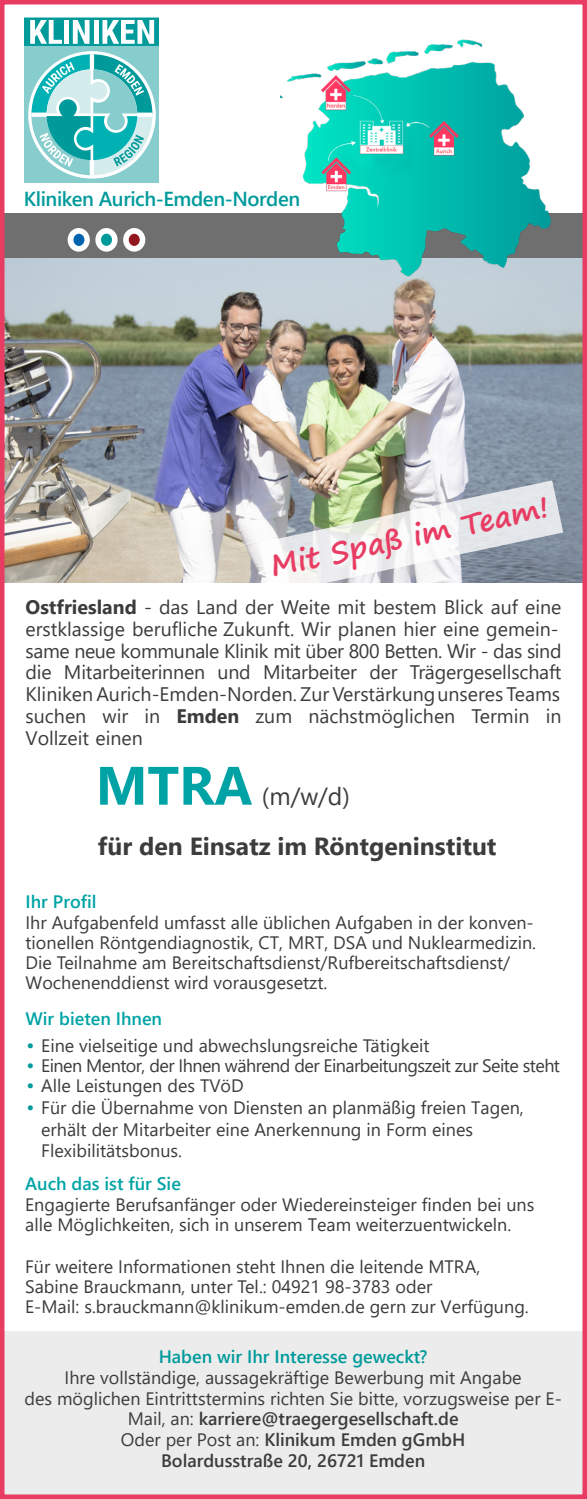
<style>
.page{position:relative;width:587px;height:1499px;background:#fff}
.page>*{position:absolute;margin:0;border:0;box-sizing:border-box;transform-origin:0 0}
.t1{font:700 29.25px "Segoe Print";color:#e83c63}
.t2{font:700 24.75px "Segoe UI";color:#3c3c3b}
.t3{font:24.75px "Segoe UI";color:#3c3c3b}
.t4{font:600 20.25px "Segoe UI";letter-spacing:-.02em;color:#009a9b}
.t5{font:19.57px/21.8px "Segoe UI";color:#3c3c3b}
.t6{font:18px/20.2px "Segoe UI";color:#3c3c3b}
.t7{font:18px "Segoe UI";letter-spacing:-.03em;color:#3c3c3b}
.t8{font:600 18px "Segoe UI";color:#00a3a5}
.t9{font:600 18px "Segoe UI";color:#009a9b}
.s1{font-weight:700}
.s2{font-weight:700;font-size:54px;color:#00a3a5}
.s3{font-family:"Franklin Gothic";color:#009a9b}
.s4{font-weight:600}
</style>
<div class="page">
<img style="left:5px;top:258px;width:577px;height:324px">
<div style="left:0;top:213px;width:587px;height:45px;background:#706f6f"></div>
<div style="left:0;top:1331px;width:587px;height:166px;background:#ececec"></div>
<div style="left:68px;top:228px;width:22px;height:24px;background:#fff;border-radius:50%"></div>
<div style="left:73px;top:234px;width:11px;height:12px;background:#0063ae;border-radius:50%"></div>
<svg style="left:95px;top:228px;width:23px;height:24px"></svg>
<div style="left:101px;top:234px;width:11px;height:12px;background:#009a9b;border-radius:50%"></div>
<div style="left:123px;top:228px;width:22px;height:24px;background:#fff;border-radius:50%"></div>
<div style="left:129px;top:234px;width:11px;height:12px;background:#921820;border-radius:50%"></div>
<div style="left:0;top:0;width:587px;height:1499px;border:4px solid #e83c63"></div>
<div style="left:24px;top:18px;width:134px;height:165px;background:#88cdce"></div>
<svg style="left:28px;top:51px;width:128px;height:128px"></svg>
<div style="left:24px;top:18px;width:134px;height:27px;background:#009a9b"></div>
<svg style="left:30px;top:20px;width:32px;height:24px"></svg>
<div style="left:64px;top:20px;width:5px;height:24px;background:#fff"></div>
<svg style="left:73px;top:20px;width:16px;height:24px"></svg>
<hr style="left:94px;top:20px;width:4px;height:24px;background:#fff">
<svg style="left:102px;top:20px;width:52px;height:24px"></svg>
<svg style="left:31px;top:54px;width:121px;height:121px"></svg>
<img style="left:280px;top:39px;width:271px;height:254px">
<svg style="left:259px;top:480px;width:304px;height:103px"></svg>
<p class="t4" style="left:24px;top:179px;width:278px">Kliniken Aurich-Emden-Norden</p>
<h1 class="t1" style="left:265px;top:540px;width:285px;rotate:-12deg">Mit Spaß im Team!</h1>
<p class="t5" style="left:26px;top:594px;width:537px"><span class="s1">Ostfriesland</span> - das Land der Weite mit bestem Blick auf eine erstklassige berufliche Zukunft. Wir planen hier eine gemein&shy;same neue kommunale Klinik mit über 800 Betten. Wir - das sind die Mitarbeiterinnen und Mitarbeiter der Trägergesellschaft Kliniken Aurich-Emden-Norden. Zur Verstärkungunseres Teams suchen wir in <span class="s1">Emden</span> zum nächstmöglichen Termin in Vollzeit einen</p>
<h2 class="t3" style="left:96px;top:772px;width:256px"><span class="s2">MTRA</span> (m/w/d)</h2>
<h2 class="t2" style="left:98px;top:823px;width:400px">für den Einsatz im Röntgeninstitut</h2>
<p class="t8" style="left:26px;top:885px;width:72px">Ihr Profil</p>
<p class="t6" style="left:26px;top:910px;width:512px">Ihr Aufgabenfeld umfasst alle üblichen Aufgaben in der konven&shy;tionellen Röntgendiagnostik, CT, MRT, DSA und Nuklearmedizin.<br>Die Teilnahme am Bereitschaftsdienst/Rufbereitschaftsdienst/ Wochenenddienst wird vorausgesetzt.</p>
<p class="t8" style="left:26px;top:1002px;width:138px">Wir bieten Ihnen</p>
<p class="t6" style="left:24px;top:1034px;width:407px"><span class="s3">•</span> Eine vielseitige und abwechslungsreiche Tätigkeit</p>
<p class="t7" style="left:24px;top:1049px;width:537px"><span class="s3">•</span> Einen Mentor, der Ihnen während der Einarbeitungszeit zur Seite steht</p>
<p class="t6" style="left:24px;top:1074px;width:221px"><span class="s3">•</span> Alle Leistungen des TVöD</p>
<p class="t6" style="left:41px;top:1095px;width:484px;line-height:21.6px;text-indent:-17px"><span class="s3">•</span> Für die Übernahme von Diensten an planmäßig freien Tagen, erhält der Mitarbeiter eine Anerkennung in Form eines<br>Flexibilitätsbonus.</p>
<p class="t8" style="left:25px;top:1167px;width:157px">Auch das ist für Sie</p>
<p class="t6" style="left:25px;top:1192px;width:511px">Engagierte Berufsanfänger oder Wiedereinsteiger finden bei uns alle Möglichkeiten, sich in unserem Team weiterzuentwickeln.</p>
<p class="t6" style="left:25px;top:1254px;width:505px">Für weitere Informationen steht Ihnen die leitende MTRA,<br>Sabine Brauckmann, unter Tel.: 04921 98-3783 oder<br>E-Mail: s.brauckmann@klinikum-emden.de gern zur Verfügung.</p>
<p class="t9" style="left:159px;top:1340px;width:270px">Haben wir Ihr Interesse geweckt?</p>
<p class="t6" style="left:24px;top:1365px;width:539px;text-align:center">Ihre vollständige, aussagekräftige Bewerbung mit Angabe<br>des möglichen Eintrittstermins richten Sie bitte, vorzugsweise per E-Mail, an: <span class="s4">karriere@traegergesellschaft.de<br></span>Oder per Post an: <span class="s4">Klinikum Emden gGmbH<br>Bolardusstraße 20, 26721 Emden</span></p>
</div>
